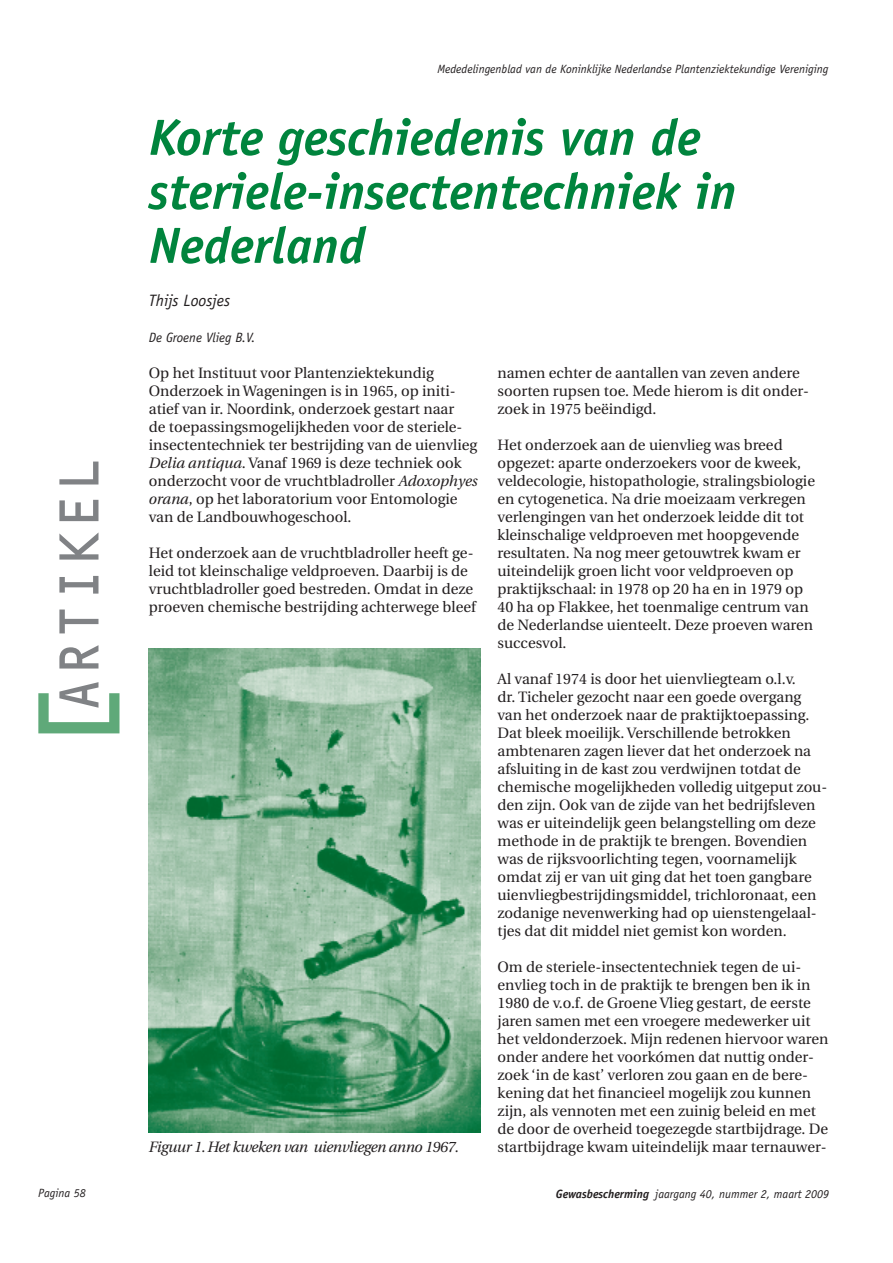
<style>
.page{position:relative;width:893px;height:1263px;background:#fff}
.page>*{position:absolute;margin:0;border:0;box-sizing:border-box;transform-origin:0 0}
.t1{font:109.5px "OCR C Regular";color:#5fa979}
.t2{font:57.6px "OCR C Regular";color:#808285;scale:.88 1}
.t3{font:italic 700 51px/54px "Officina Sans";color:#00843d}
.t4{font:italic 16.5px "Officina Sans";color:#231f20}
.t5{font:15px/18px "Utopia";color:#231f20}
.t6{font:italic 15px "Utopia";letter-spacing:-.03em;color:#231f20}
.t7{font:italic 13.5px "Officina Sans";color:#231f20}
.t8{font:italic 12px "Officina Sans";color:#231f20}
.s1{font-style:italic}
.s2{font-weight:700}
</style>
<div class="page">
<img style="left:149px;top:648px;width:331px;height:485px">
<p class="t8" style="left:437px;top:62px;width:392px">Mededelingenblad van de Koninklijke Nederlandse Plantenziektekundige Vereniging</p>
<h2 class="t2" style="left:52px;top:713px;width:294px;rotate:-90deg">ARTIKEL</h2>
<h1 class="t1" style="left:32px;top:753px;width:80px;rotate:-90deg">[</h1>
<h3 class="t3" style="left:149px;top:110px;width:589px">Korte geschiedenis van de steriele-insectentechniek in<br>Nederland</h3>
<p class="t4" style="left:149px;top:291px;width:83px">Thijs Loosjes</p>
<p class="t7" style="left:149px;top:330px;width:108px">De Groene Vlieg B.V.</p>
<p class="t5" style="left:149px;top:364px;width:330px">Op het Instituut voor Plantenziektekundig Onderzoek in Wageningen is in 1965, op initi&shy;atief van ir. Noordink, onderzoek gestart naar<br>de toepassingsmogelijkheden voor de steriele&shy;insectentechniek ter bestrijding van de uienvlieg <span class="s1">Delia antiqua</span>. Vanaf 1969 is deze techniek ook onderzocht voor de vruchtbladroller <span class="s1">Adoxophyes orana</span>, op het laboratorium voor Entomologie van de Landbouwhogeschool.</p>
<p class="t5" style="left:149px;top:544px;width:329px">Het onderzoek aan de vruchtbladroller heeft ge&shy;leid tot kleinschalige veldproeven. Daarbij is de vruchtbladroller goed bestreden. Omdat in deze proeven chemische bestrijding achterwege bleef</p>
<p class="t6" style="left:149px;top:1139px;width:312px">Figuur 1. Het kweken van uienvliegen anno 1967.</p>
<p class="t5" style="left:497px;top:364px;width:313px">namen echter de aantallen van zeven andere soorten rupsen toe. Mede hierom is dit onder&shy;zoek in 1975 beëindigd.</p>
<p class="t5" style="left:497px;top:436px;width:319px">Het onderzoek aan de uienvlieg was breed opgezet: aparte onderzoekers voor de kweek, veldecologie, histopathologie, stralingsbiologie en cytogenetica. Na drie moeizaam verkregen verlengingen van het onderzoek leidde dit tot kleinschalige veldproeven met hoopgevende resultaten. Na nog meer getouwtrek kwam er uiteindelijk groen licht voor veldproeven op praktijkschaal: in 1978 op 20 ha en in 1979 op 40 ha op Flakkee, het toenmalige centrum van de Nederlandse uienteelt. Deze proeven waren succesvol.</p>
<p class="t5" style="left:497px;top:670px;width:331px">Al vanaf 1974 is door het uienvliegteam o.l.v.<br>dr. Ticheler gezocht naar een goede overgang van het onderzoek naar de praktijktoepassing.<br>Dat bleek moeilijk. Verschillende betrokken ambtenaren zagen liever dat het onderzoek na afsluiting in de kast zou verdwijnen totdat de chemische mogelijkheden volledig uitgeput zou&shy;den zijn. Ook van de zijde van het bedrijfsleven was er uiteindelijk geen belangstelling om deze methode in de praktijk te brengen. Bovendien was de rijksvoorlichting tegen, voornamelijk omdat zij er van uit ging dat het toen gangbare uienvliegbestrijdingsmiddel, trichloronaat, een zodanige nevenwerking had op uienstengelaal&shy;tjes dat dit middel niet gemist kon worden.</p>
<p class="t5" style="left:497px;top:958px;width:332px">Om de steriele-insectentechniek tegen de ui&shy;envlieg toch in de praktijk te brengen ben ik in 1980 de v.o.f. de Groene Vlieg gestart, de eerste jaren samen met een vroegere medewerker uit het veldonderzoek. Mijn redenen hiervoor waren onder andere het voorkómen dat nuttig onder&shy;zoek ‘in de kast’ verloren zou gaan en de bere&shy;kening dat het financieel mogelijk zou kunnen zijn, als vennoten met een zuinig beleid en met de door de overheid toegezegde startbijdrage. De startbijdrage kwam uiteindelijk maar ternauwer-</p>
<p class="t8" style="left:38px;top:1186px;width:49px">Pagina 58</p>
<p class="t8" style="left:556px;top:1186px;width:275px"><span class="s2">Gewasbescherming</span> jaargang 40, nummer 2, maart 2009</p>
</div>
